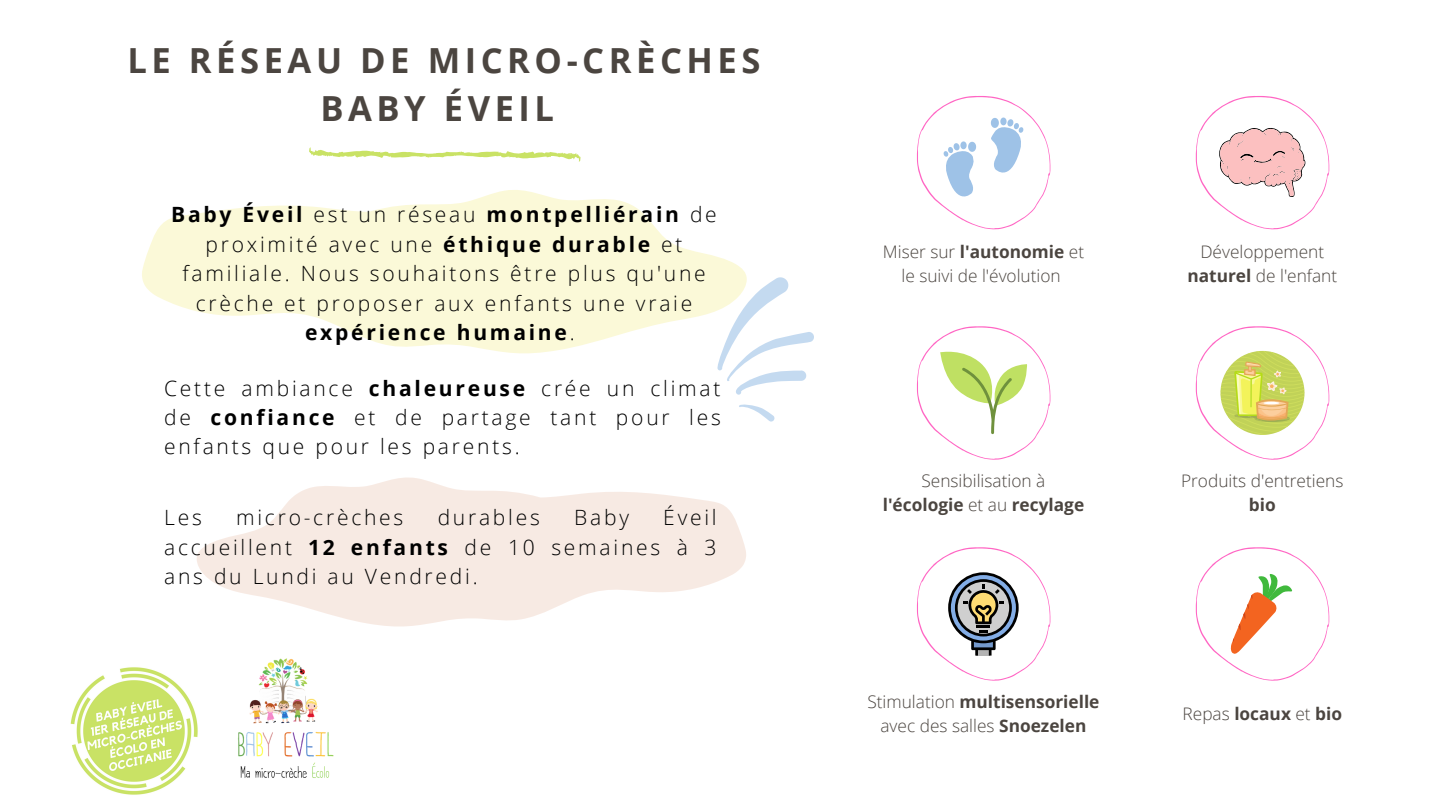
<style>
.page{position:relative;width:1440px;height:810px;background:#fff}
.page>*{position:absolute;margin:0;border:0;box-sizing:border-box;transform-origin:0 0}
.t1{font:700 34.6px/48px "Open Sans";letter-spacing:.13em;color:#4b4540;text-align:center}
.t2{font:300 21px/29.4px "Open Sans";letter-spacing:.13em;color:#000;text-align:justify}
.t3{font:300 17.3px/24.2px "Open Sans";color:#4b4540;text-align:center}
.t4{font:700 17.3px/24.2px "Open Sans";color:#4b4540;text-align:center}
.s1{font-weight:700}
.s2{font-weight:300}
</style>
<div class="page">
<img style="left:54px;top:651px;width:159px;height:159px;border-radius:50%">
<svg style="left:917px;top:326px;width:133px;height:134px"></svg>
<svg style="left:917px;top:96px;width:133px;height:133px"></svg>
<svg style="left:1196px;top:96px;width:133px;height:133px"></svg>
<svg style="left:1196px;top:547px;width:133px;height:134px"></svg>
<svg style="left:917px;top:547px;width:133px;height:134px"></svg>
<svg style="left:1196px;top:326px;width:133px;height:134px"></svg>
<svg style="left:309px;top:148px;width:271px;height:10px"></svg>
<img style="left:238px;top:658px;width:96px;height:120px">
<svg style="left:717px;top:277px;width:97px;height:118px"></svg>
<svg style="left:739px;top:404px;width:36px;height:18px"></svg>
<svg style="left:197px;top:477px;width:549px;height:150px;fill:#f7eae3"></svg>
<svg style="left:142px;top:190px;width:605px;height:164px;fill:#fbf9d8"></svg>
<p class="t1" style="left:128px;top:36px;width:634px">LE RÉSEAU DE MICRO-CRÈCHES<br>BABY ÉVEIL</p>
<p class="t2" style="left:171px;top:199px;width:547px;text-align:center"><span class="s1">Baby Éveil</span> est un réseau <span class="s1">montpelliérain</span> de proximité avec une <span class="s1">éthique durable</span> et familiale. Nous souhaitons être plus qu'une crèche et proposer aux enfants une vraie <span class="s1">expérience humaine</span>.</p>
<p class="t2" style="left:164px;top:373px;width:558px">Cette ambiance <span class="s1">chaleureuse</span> crée un climat de <span class="s1">confiance</span> et de partage tant pour les enfants que pour les parents.</p>
<p class="t2" style="left:164px;top:502px;width:554px;text-indent:499px">Éveil accueillent <span class="s1">12 enfants</span> de 10 semaines à 3 ans du Lundi au Vendredi.</p>
<p class="t2" style="left:164px;top:502px;width:39px">Les</p>
<p class="t2" style="left:236px;top:502px;width:169px">micro-crèches</p>
<p class="t2" style="left:438px;top:502px;width:104px">durables</p>
<p class="t2" style="left:574px;top:502px;width:56px">Baby</p>
<p class="t3" style="left:883px;top:239px;width:203px">Miser sur <span class="s1">l'autonomie</span> et le suivi de l'évolution</p>
<p class="t3" style="left:1187px;top:239px;width:151px">Développement <span class="s1">naturel</span> de l'enfant</p>
<p class="t3" style="left:883px;top:468px;width:203px">Sensibilisation à <span class="s1">l'écologie</span> et au <span class="s1">recylage</span></p>
<p class="t4" style="left:867px;top:689px;width:234px"><span class="s2">Stimulation</span> multisensorielle <span class="s2">avec des salles</span> Snoezelen</p>
<p class="t3" style="left:1181px;top:468px;width:164px">Produits d'entretiens</p>
<p class="t4" style="left:1249px;top:492px;width:28px">bio</p>
<p class="t4" style="left:1183px;top:702px;width:161px"><span class="s2">Repas</span> locaux <span class="s2">et</span> bio</p>
</div>
